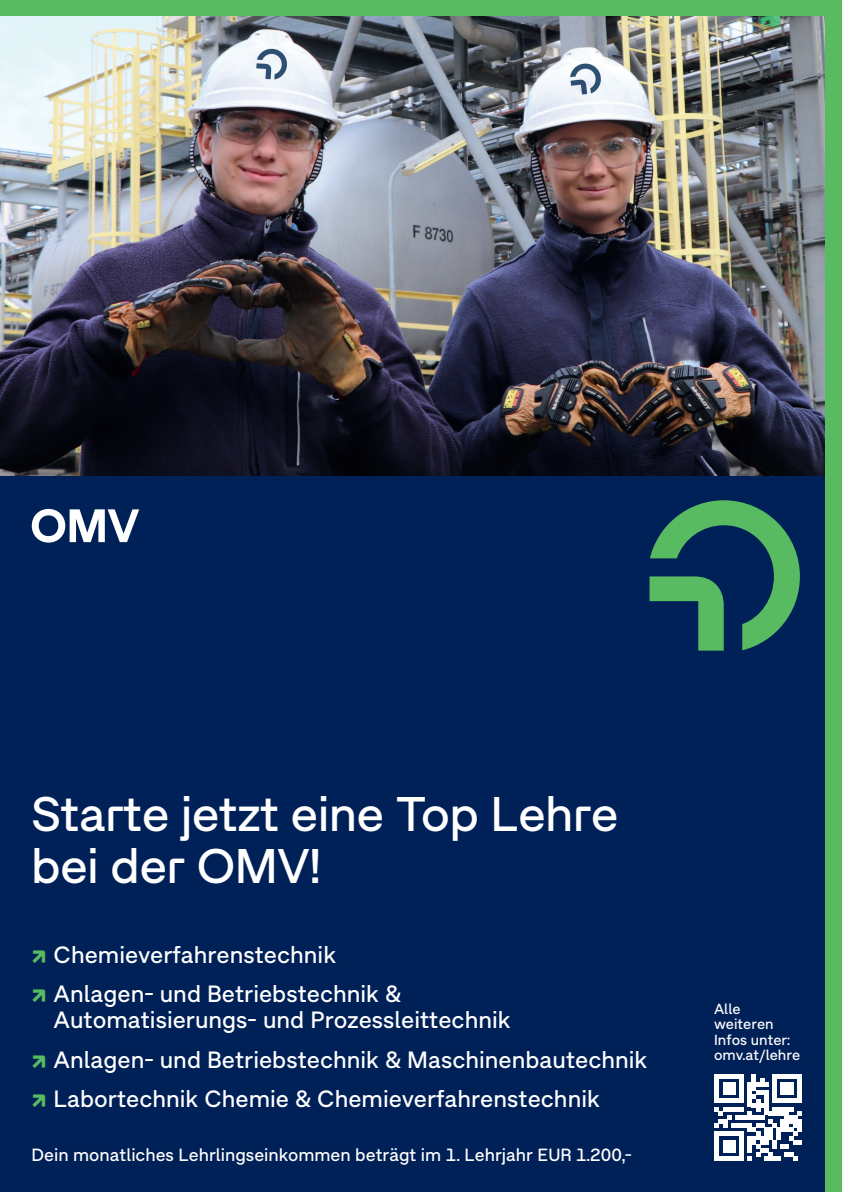
<style>
.page{position:relative;width:842px;height:1192px;background:#fff}
.page>*{position:absolute;margin:0;border:0;box-sizing:border-box;transform-origin:0 0}
.t1{font:49.3px/52.3px "OMV Progress Display";color:#fff}
.t2{font:23.9px/39.8px "OMV Progress";color:#fff}
.t3{font:17.9px "OMV Progress";color:#fff}
.t4{font:14.75px/15.4px "OMV Progress";color:#fff}
.s1{font-weight:700;font-size:26.9px;color:#58bb61}
</style>
<div class="page">
<img style="left:0;top:15px;width:825px;height:461px">
<div style="left:0;top:476px;width:842px;height:716px;background:#002157"></div>
<div style="left:825px;top:0;width:17px;height:1192px;background:#58bb61"></div>
<div style="left:0;top:0;width:842px;height:15px;background:#58bb61"></div>
<svg style="left:649px;top:500px;width:151px;height:151px"></svg>
<svg style="left:32px;top:509px;width:107px;height:34px"></svg>
<svg style="left:715px;top:1074px;width:86px;height:87px"></svg>
<h1 class="t1" style="left:31px;top:786px;width:588px">Starte jetzt eine Top Lehre bei der OMV!</h1>
<p class="t2" style="left:31px;top:934px;width:371px"><span class="s1">↗</span> Chemieverfahrenstechnik<br><span class="s1">↗</span> Anlagen- und Betriebstechnik &amp;</p>
<p class="t2" style="left:31px;top:999px;width:617px;text-indent:22px">Automatisierungs- und Prozessleittechnik<br><span class="s1">↗</span> Anlagen- und Betriebstechnik &amp; Maschinenbautechnik <span class="s1">↗</span> Labortechnik Chemie &amp; Chemieverfahrenstechnik</p>
<p class="t3" style="left:31px;top:1143px;width:602px">Dein monatliches Lehrlingseinkommen beträgt im 1. Lehrjahr EUR 1.200,-</p>
<p class="t4" style="left:714px;top:1001px;width:88px">Alle weiteren<br>Infos unter: omv.at/lehre</p>
</div>
